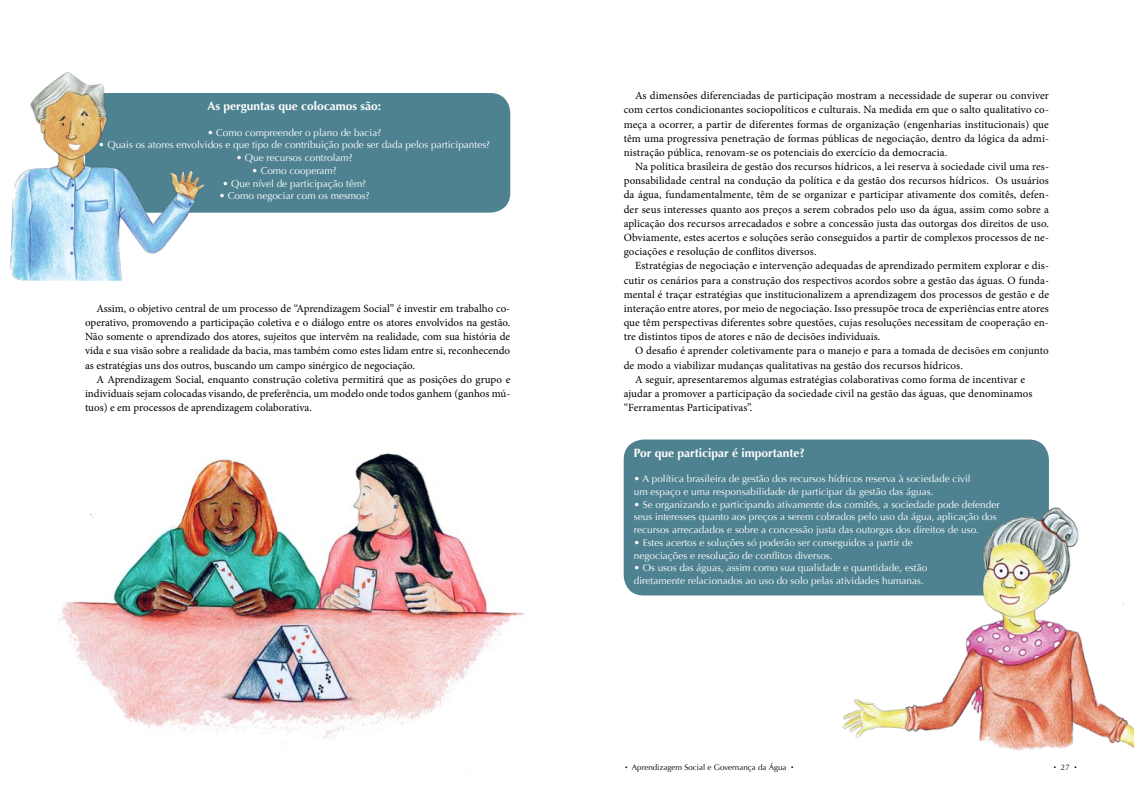
<style>
.page{position:relative;width:1134px;height:794px;background:#fff}
.page>*{position:absolute;margin:0;border:0;box-sizing:border-box;transform-origin:0 0}
.t1{font:700 12px "Optima";color:#fff}
.t2{font:11px/14.2px "Minion Pro";letter-spacing:.01em;color:#000;text-align:justify}
.t3{font:10px/12.7px "Optima";color:#fff}
.t4{font:8px "Optima";color:#000}
.t5{font:5px "Optima";color:#000}
.s1{font-size:5px}
.s2{font-size:8px}
</style>
<div class="page">
<img style="left:59px;top:453px;width:466px;height:285px">
<div style="left:85px;top:93px;width:425px;height:120px;background:#4f8291;border-radius:20px"></div>
<img style="left:10px;top:72px;width:224px;height:209px">
<div style="left:624px;top:439px;width:425px;height:156px;background:#4f8291;border-radius:20px"></div>
<img style="left:814px;top:507px;width:320px;height:244px">
<p class="t1" style="left:208px;top:99px;width:175px">As perguntas que colocamos são:</p>
<p class="t3" style="left:207px;top:126px;width:175px">• Como compreender o plano de bacia?</p>
<p class="t3" style="left:99px;top:139px;width:393px">• Quais os atores envolvidos e que tipo de contribuição pode ser dada pelos participantes?</p>
<p class="t3" style="left:236px;top:152px;width:118px">• Que recursos controlam?</p>
<p class="t3" style="left:252px;top:164px;width:86px">• Como cooperam?</p>
<p class="t3" style="left:222px;top:177px;width:145px">• Que nível de participação têm?</p>
<p class="t3" style="left:219px;top:190px;width:152px">• Como negociar com os mesmos?</p>
<p class="t2" style="left:85px;top:301px;width:427px;text-indent:11px">Assim, o objetivo central de um processo de “Aprendizagem Social” é investir em trabalho co&shy;operativo, promovendo a participação coletiva e o diálogo entre os atores envolvidos na gestão.<br>Não somente o aprendizado dos atores, sujeitos que intervêm na realidade, com sua história de vida e sua visão sobre a realidade da bacia, mas também como estes lidam entre si, reconhecendo as estratégias uns dos outros, buscando um campo sinérgico de negociação.</p>
<p class="t2" style="left:85px;top:372px;width:427px;text-indent:11px">A Aprendizagem Social, enquanto construção coletiva permitirá que as posições do grupo e individuais sejam colocadas visando, de preferência, um modelo onde todos ganhem (ganhos mú&shy;tuos) e em processos de aprendizagem colaborativa.</p>
<p class="t2" style="left:624px;top:89px;width:427px;text-indent:11px">As dimensões diferenciadas de participação mostram a necessidade de superar ou conviver com certos condicionantes sociopolíticos e culturais. Na medida em que o salto qualitativo co&shy;meça a ocorrer, a partir de diferentes formas de organização (engenharias institucionais) que têm uma progressiva penetração de formas públicas de negociação, dentro da lógica da admi&shy;nistração pública, renovam-se os potenciais do exercício da democracia.</p>
<p class="t2" style="left:624px;top:159px;width:427px;text-indent:11px">Na política brasileira de gestão dos recursos hídricos, a lei reserva à sociedade civil uma res&shy;ponsabilidade central na condução da política e da gestão dos recursos hídricos. Os usuários da água, fundamentalmente, têm de se organizar e participar ativamente dos comitês, defen&shy;der seus interesses quanto aos preços a serem cobrados pelo uso da água, assim como sobre a aplicação dos recursos arrecadados e sobre a concessão justa das outorgas dos direitos de uso.<br>Obviamente, estes acertos e soluções serão conseguidos a partir de complexos processos de ne&shy;gociações e resolução de conflitos diversos.</p>
<p class="t2" style="left:624px;top:259px;width:427px;text-indent:11px">Estratégias de negociação e intervenção adequadas de aprendizado permitem explorar e dis&shy;cutir os cenários para a construção dos respectivos acordos sobre a gestão das águas. O funda&shy;mental é traçar estratégias que institucionalizem a aprendizagem dos processos de gestão e de interação entre atores, por meio de negociação. Isso pressupõe troca de experiências entre atores que têm perspectivas diferentes sobre questões, cujas resoluções necessitam de cooperação en&shy;tre distintos tipos de atores e não de decisões individuais.</p>
<p class="t2" style="left:635px;top:344px;width:415px">O desafio é aprender coletivamente para o manejo e para a tomada de decisões em conjunto</p>
<p class="t2" style="left:624px;top:358px;width:341px">de modo a viabilizar mudanças qualitativas na gestão dos recursos hídricos.</p>
<p class="t2" style="left:635px;top:372px;width:392px">A seguir, apresentaremos algumas estratégias colaborativas como forma de incentivar e</p>
<p class="t2" style="left:624px;top:386px;width:410px">ajudar a promover a participação da sociedade civil na gestão das águas, que denominamos</p>
<p class="t2" style="left:624px;top:400px;width:130px">“Ferramentas Participativas”.</p>
<p class="t1" style="left:634px;top:446px;width:172px">Por que participar é importante?</p>
<p class="t3" style="left:634px;top:472px;width:338px">• A política brasileira de gestão dos recursos hídricos reserva à sociedade civil um espaço e uma responsabilidade de participar da gestão das águas.</p>
<p class="t3" style="left:634px;top:498px;width:367px">• Se organizando e participando ativamente dos comitês, a sociedade pode defender seus interesses quanto aos preços a serem cobrados pelo uso da água, aplicação dos recursos arrecadados e sobre a concessão justa das outorgas dos direitos de uso.</p>
<p class="t3" style="left:634px;top:536px;width:280px">• Estes acertos e soluções só poderão ser conseguidos a partir de negociações e resolução de conflitos diversos.</p>
<p class="t3" style="left:634px;top:562px;width:295px">• Os usos das águas, assim como sua qualidade e quantidade, estão diretamente relacionados ao uso do solo pelas atividades humanas.</p>
<p class="t4" style="left:625px;top:762px;width:171px"><span class="s1">•</span> Aprendizagem Social e Governança da Água <span class="s1">•</span></p>
<p class="t5" style="left:1053px;top:764px;width:25px">• <span class="s2">27</span> •</p>
</div>
